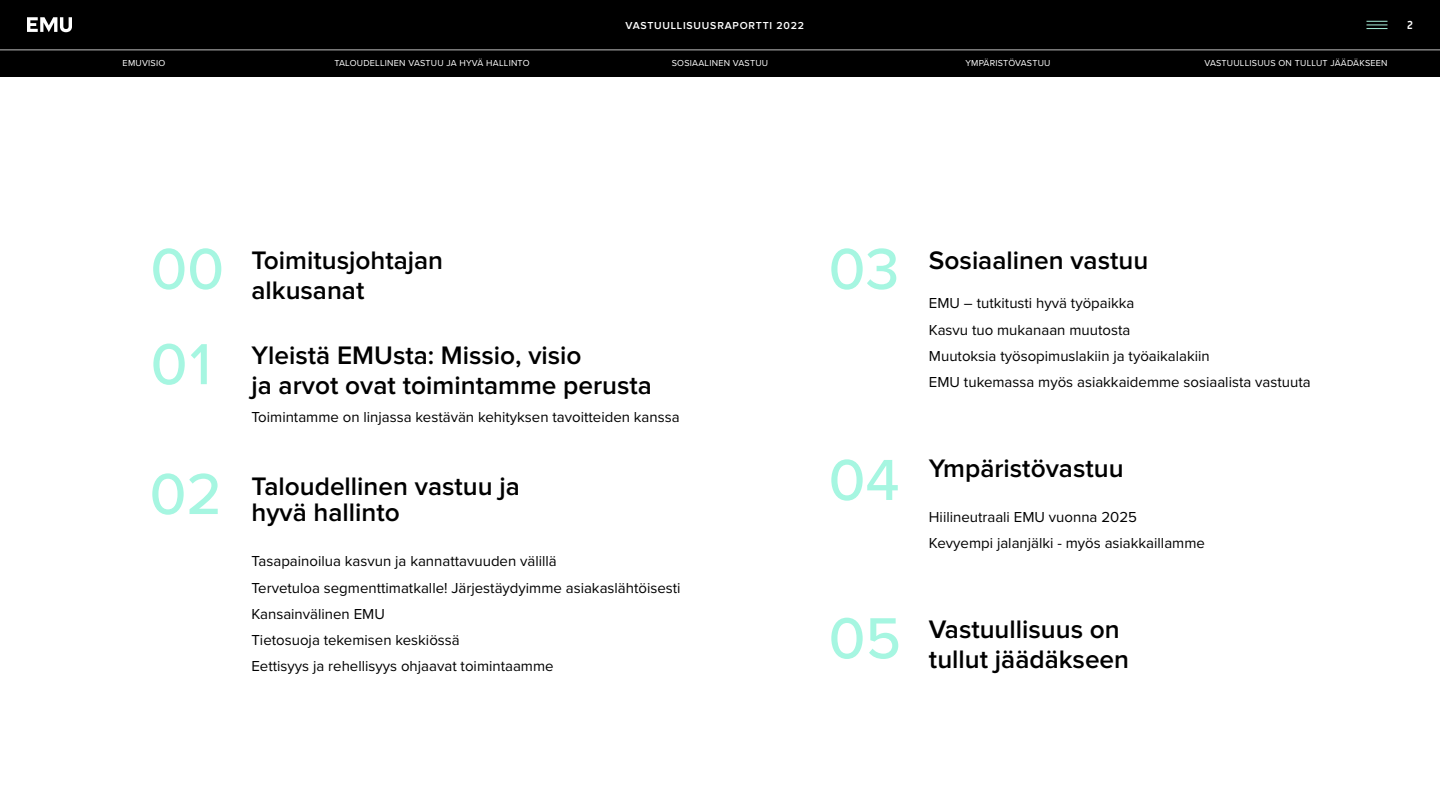
<style>
.page{position:relative;width:1440px;height:810px;background:#fff}
.page>*{position:absolute;margin:0;border:0;box-sizing:border-box;transform-origin:0 0}
.t1{font:500 60px/129.8px "Proxima Nova";color:#a6f6e1}
.t2{font:600 26.25px/30px "Proxima Nova";color:#000}
.t3{font:15px/26.2px "Proxima Nova";color:#000}
.t4{font:700 11.25px "Miriam Libre";color:#fff}
.t5{font:600 10.5px "Proxima Nova";letter-spacing:.075em;color:#fff}
.t6{font:9px "Proxima Nova";letter-spacing:.025em;color:#fff}
</style>
<div class="page">
<div style="left:0;top:0;width:1440px;height:76px;background:#000"></div>
<hr style="left:0;top:50px;width:1440px;height:1px;background:#fff">
<svg style="left:27px;top:17px;width:45px;height:15px"></svg>
<svg style="left:1366px;top:21px;width:22px;height:8px"></svg>
<p class="t5" style="left:625px;top:21px;width:180px">VASTUULLISUUSRAPORTTI 2022</p>
<p class="t4" style="left:1407px;top:18px;width:7px">2</p>
<p class="t6" style="left:123px;top:56px;width:44px">EMUVISIO</p>
<p class="t6" style="left:334px;top:56px;width:197px">TALOUDELLINEN VASTUU JA HYVÄ HALLINTO</p>
<p class="t6" style="left:672px;top:56px;width:98px">SOSIAALINEN VASTUU</p>
<p class="t6" style="left:965px;top:56px;width:87px">YMPÄRISTÖVASTUU</p>
<p class="t6" style="left:1204px;top:56px;width:185px">VASTUULLISUUS ON TULLUT JÄÄDÄKSEEN</p>
<h1 class="t1" style="left:150px;top:202px;width:75px">00</h1>
<h2 class="t2" style="left:251px;top:246px;width:193px">Toimitusjohtajan alkusanat</h2>
<h2 class="t2" style="left:929px;top:246px;width:221px">Sosiaalinen vastuu</h2>
<p class="t3" style="left:929px;top:290px;width:383px">EMU – tutkitusti hyvä työpaikka<br>Kasvu tuo mukanaan muutosta<br>Muutoksia työsopimuslakiin ja työaikalakiin<br>EMU tukemassa myös asiakkaidemme sosiaalista vastuuta</p>
<h1 class="t1" style="left:829px;top:202px;width:72px">03</h1>
<h1 class="t1" style="left:150px;top:297px;width:74px">0 1<br>02</h1>
<h2 class="t2" style="left:251px;top:341px;width:402px">Yleistä EMUsta: Missio, visio<br>ja arvot ovat toimintamme perusta</h2>
<p class="t3" style="left:251px;top:404px;width:430px">Toimintamme on linjassa kestävän kehityksen tavoitteiden kanssa</p>
<h1 class="t1" style="left:829px;top:413px;width:72px">04</h1>
<h2 class="t2" style="left:929px;top:455px;width:196px">Ympäristövastuu</h2>
<p class="t3" style="left:929px;top:503px;width:277px">Hiilineutraali EMU vuonna 2025<br>Kevyempi jalanjälki - myös asiakkaillamme</p>
<h2 class="t2" style="left:251px;top:474px;width:270px;line-height:26.2px">Taloudellinen vastuu ja hyvä hallinto</h2>
<p class="t3" style="left:251px;top:547px;width:431px">Tasapainoilua kasvun ja kannattavuuden välillä<br>Tervetuloa segmenttimatkalle! Järjestäydyimme asiakaslähtöisesti Kansainvälinen EMU<br>Tietosuoja tekemisen keskiössä<br>Eettisyys ja rehellisyys ohjaavat toimintaamme</p>
<h1 class="t1" style="left:829px;top:571px;width:74px">05</h1>
<h2 class="t2" style="left:929px;top:616px;width:192px">Vastuullisuus on</h2>
<h2 class="t2" style="left:929px;top:646px;width:202px">tullut jäädäkseen</h2>
</div>
